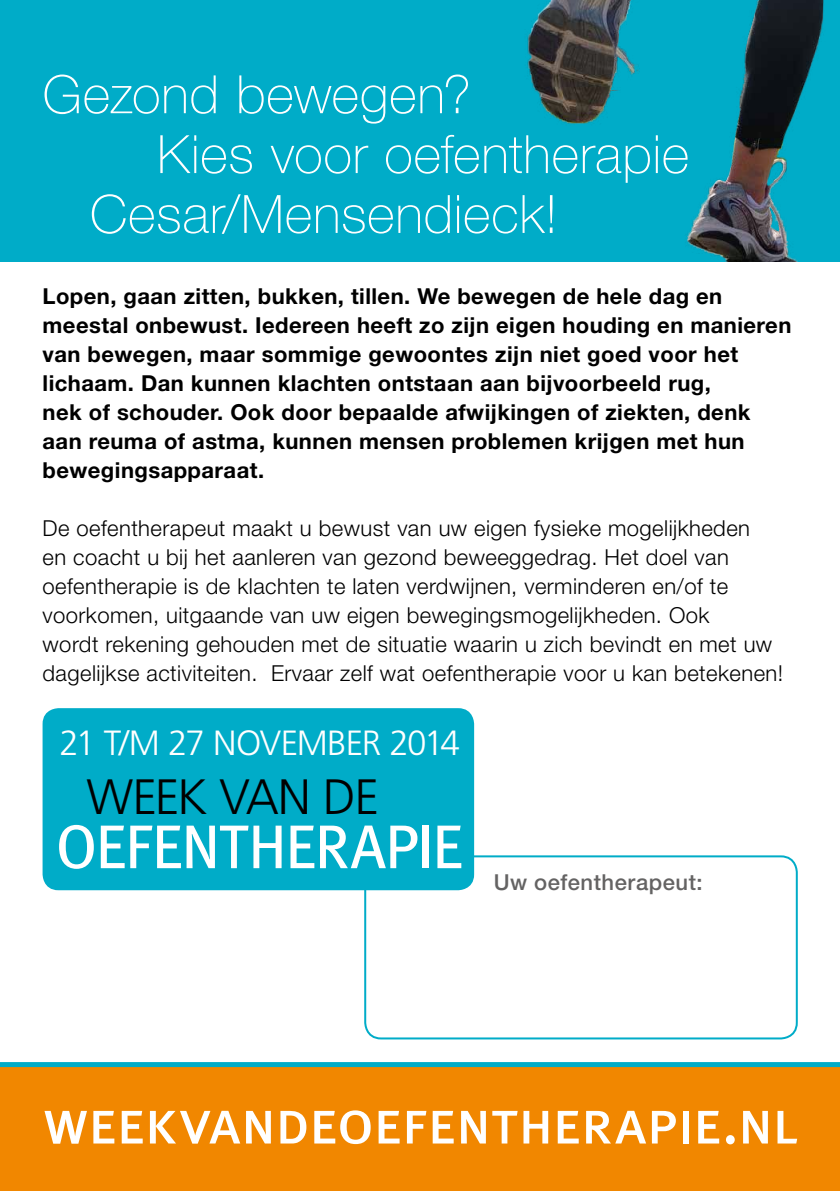
<style>
.page{position:relative;width:840px;height:1191px;background:#fff}
.page>*{position:absolute;margin:0;border:0;box-sizing:border-box;transform-origin:0 0}
.t1{font:62px "Meta Plus Book Caps";letter-spacing:-.02em;color:#fff}
.t2{font:61.8px "Meta Plus Book Caps";letter-spacing:-.03em;color:#fff}
.t3{font:100 53px "Helvetica Neue LT Std";letter-spacing:.015em;color:#fff}
.t4{font:300 49.6px "Frutiger LT";letter-spacing:-.04em;color:#000}
.t5{font:300 35px "Frutiger LT";letter-spacing:-.045em;color:#fff}
.t6{font:300 22px/29px "Helvetica Neue LT Std";letter-spacing:.02em;color:#000}
.t7{font:700 22px/29px "Helvetica Neue LT Std";letter-spacing:.02em;color:#000}
.t8{font:500 22px "Helvetica Neue LT Std";letter-spacing:.025em;color:#646363}
</style>
<div class="page">
<div style="left:364px;top:855px;width:433px;height:184px;border:2px solid #00acc8;border-radius:16px"></div>
<div style="left:0;top:1067px;width:839px;height:124px;background:#f18700"></div>
<div style="left:0;top:0;width:839px;height:261px;background:#00acc8"></div>
<div style="left:0;top:1062px;width:839px;height:5px;background:#00acc8"></div>
<img style="left:527px;top:0;width:297px;height:261px">
<div style="left:43px;top:708px;width:431px;height:182px;background:#00acc8;border-radius:16px"></div>
<h3 class="t3" style="left:43px;top:64px;width:429px">Gezond bewegen?</h3>
<h3 class="t3" style="left:157px;top:124px;width:533px">Kies voor oefentherapie</h3>
<h3 class="t3" style="left:90px;top:184px;width:469px">Cesar/Mensendieck!</h3>
<p class="t7" style="left:43px;top:281px;width:750px">Lopen, gaan zitten, bukken, tillen. We bewegen de hele dag en meestal onbewust. Iedereen heeft zo zijn eigen houding en manieren van bewegen, maar sommige gewoontes zijn niet goed voor het lichaam. Dan kunnen klachten ontstaan aan bijvoorbeeld rug,<br>nek of schouder. Ook door bepaalde afwijkingen of ziekten, denk aan reuma of astma, kunnen mensen problemen krijgen met hun bewegingsapparaat.</p>
<p class="t6" style="left:43px;top:513px;width:741px">De oefentherapeut maakt u bewust van uw eigen fysieke mogelijkheden<br>en coacht u bij het aanleren van gezond beweeggedrag. Het doel van oefentherapie is de klachten te laten verdwijnen, verminderen en/of te voorkomen, uitgaande van uw eigen bewegingsmogelijkheden. Ook<br>wordt rekening gehouden met de situatie waarin u zich bevindt en met uw dagelijkse activiteiten. Ervaar zelf wat oefentherapie voor u kan betekenen!</p>
<h3 class="t5" style="left:59px;top:723px;width:402px">21 T/M 27 NOVEMBER 2014</h3>
<h3 class="t4" style="left:86px;top:768px;width:294px">WEEK VAN DE</h3>
<h2 class="t2" style="left:56px;top:811px;width:409px">OEFENTHERAPIE</h2>
<p class="t8" style="left:493px;top:869px;width:210px">Uw oefentherapeut:</p>
<h1 class="t1" style="left:43px;top:1086px;width:756px">weekvandeoefentherapie.nl</h1>
</div>
